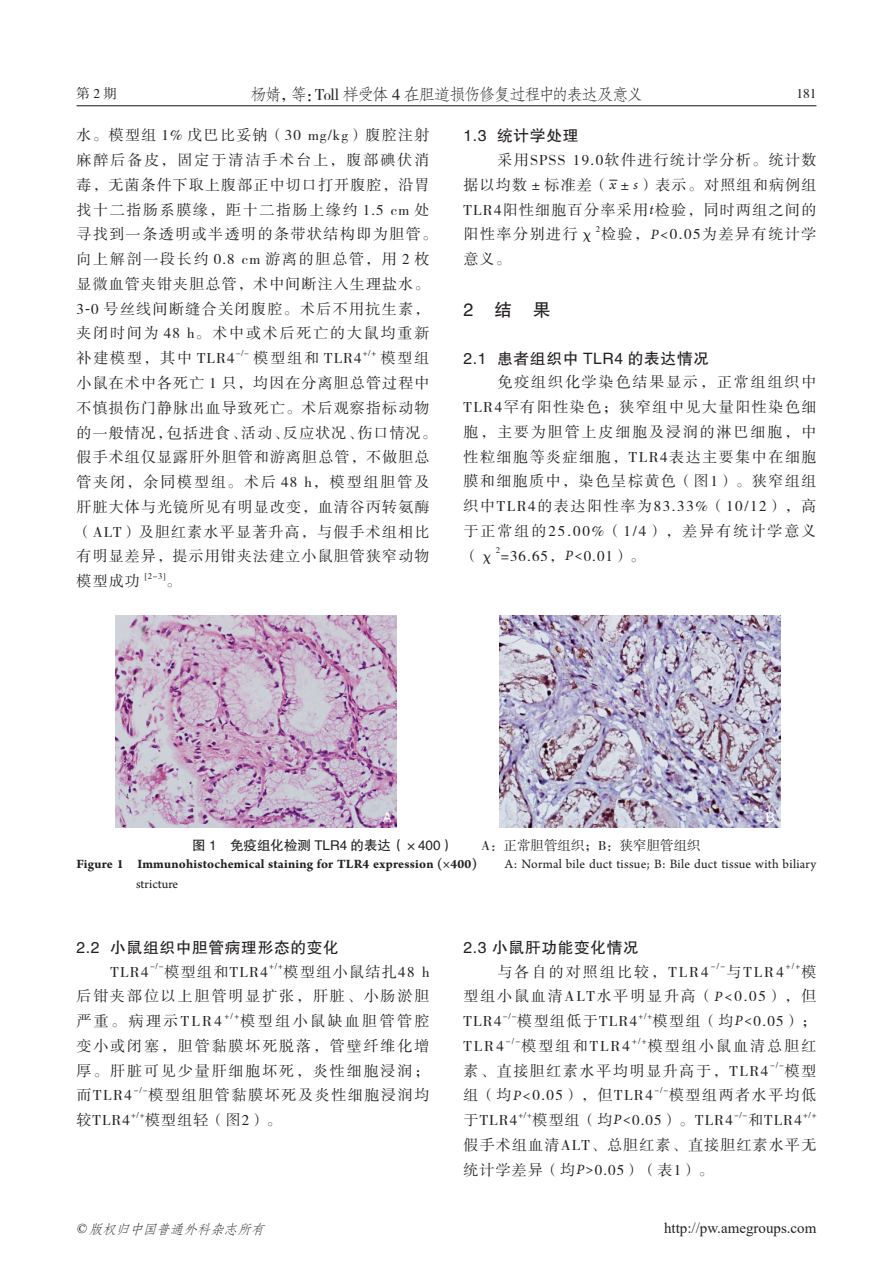
<style>
.page{position:relative;width:893px;height:1263px;background:#fff}
.page>*{position:absolute;margin:0;border:0;box-sizing:border-box;transform-origin:0 0}
.t1{font:18px "FZHTK GBK1 0";color:#231f20}
.t2{font:16.5px "FZFSK GBK1 0";letter-spacing:-.09em;color:#231f20}
.t3{font:15.75px "FZHTK GBK1 0";letter-spacing:.04em;color:#231f20}
.t4{font:15px/24.8px "FZSSK GBK1 0";letter-spacing:.095em;color:#231f20;text-align:justify}
.t5{font:15px/24.8px "FZSSK GBK1 0";letter-spacing:.075em;color:#231f20}
.t6{font:15px "Times New Roman";color:#231f20}
.t7{font:15px "FZSSK GBK1 0";letter-spacing:.14em;color:#231f20}
.t8{font:13.5px/19.6px "Arno Pro";color:#231f20}
.t9{font:13.5px "FZHTK GBK1 0";color:#231f20}
.t10{font:italic 13.5px "FZFSK GBK1 0";color:#231f20}
.t11{font:13.5px "FZSSK GBK1 0";letter-spacing:.125em;color:#231f20}
.t12{font:13.5px "FZHTK GBK1 0";color:#fff}
.t13{font:8.7px "FZSSK GBK1 0";color:#231f20}
.s1{font-family:"FZSSK GBK1 0"}
.s2{font-family:"Times New Roman"}
.s3{font-family:"Arno Pro";font-style:italic}
.s4{font-weight:700}
.s5{font-family:"Adobe Song Std";font-weight:300}
</style>
<div class="page">
<hr style="left:77px;top:105px;width:739px;height:1px;background:#231f20">
<img style="left:116px;top:616px;width:280px;height:211px">
<img style="left:500px;top:616px;width:280px;height:211px">
<p class="t11" style="left:77px;top:87px;width:42px">第2期</p>
<p class="t2" style="left:250px;top:85px;width:395px">杨婧，等：<span class="s1">Toll</span> 样受体 <span class="s1">4</span> 在胆道损伤修复过程中的表达及意义</p>
<p class="t11" style="left:796px;top:87px;width:22px">181</p>
<p class="t4" style="left:77px;top:124px;width:362px;text-align:left">水。模型组 1% 戊巴比妥钠（30 mg/kg）腹腔注射麻醉后备皮，固定于清洁手术台上，腹部碘伏消毒，无菌条件下取上腹部正中切口打开腹腔，沿胃找十二指肠系膜缘，距十二指肠上缘约 1.5 cm 处寻找到一条透明或半透明的条带状结构即为胆管。向上解剖一段长约 0.8 cm 游离的胆总管，用 2 枚显微血管夹钳夹胆总管，术中间断注入生理盐水。<br>3<span class="s2">-</span>0 号丝线间断缝合关闭腹腔。术后不用抗生素，夹闭时间为 48 h。术中或术后死亡的大鼠均重新补建模型，其中 TLR4</p>
<p class="t13" style="left:236px;top:348px;width:15px">-/-</p>
<p class="t4" style="left:254px;top:346px;width:110px">模型组和 TLR4</p>
<p class="t13" style="left:363px;top:348px;width:15px">+/+</p>
<p class="t5" style="left:77px;top:346px;width:362px;text-indent:304px">模型组小鼠在术中各死亡 1 只，均因在分离胆总管过程中不慎损伤门静脉出血导致死亡。术后观察指标动物的一般情况，包括进食、活动、反应状况、伤口情况。假手术组仅显露肝外胆管和游离胆总管，不做胆总管夹闭，余同模型组。术后 48 h，模型组胆管及肝脏大体与光镜所见有明显改变，血清谷丙转氨酶（ALT）及胆红素水平显著升高，与假手术组相比有明显差异，提示用钳夹法建立小鼠胆管狭窄动物模型成功</p>
<p class="t13" style="left:145px;top:571px;width:22px">[2-3]</p>
<p class="t4" style="left:166px;top:569px;width:16px">。</p>
<p class="t3" style="left:463px;top:127px;width:116px">1.3 统计学处理</p>
<p class="t4" style="left:463px;top:148px;width:355px;text-indent:34px">采用SPSS 19.0软件进行统计学分析。统计数据以均数±标准差（<span class="s3">x</span>±<span class="s3">s</span>）表示。对照组和病例组TLR4阳性细胞百分率采用<span class="s3">t</span>检验，同时两组之间的阳性率分别进行χ</p>
<p class="t13" style="left:596px;top:225px;width:6px">2</p>
<p class="t4" style="left:601px;top:223px;width:217px">检验，<span class="s3">P&lt;</span>0.05为差异有统计学</p>
<p class="t4" style="left:463px;top:247px;width:49px">意义。</p>
<p class="t1" style="left:463px;top:300px;width:89px">2　结　果</p>
<p class="t3" style="left:463px;top:350px;width:247px">2.1 患者组织中 TLR4 的表达情况</p>
<p class="t4" style="left:463px;top:370px;width:355px;text-indent:34px">免疫组织化学染色结果显示，正常组组织中TLR4罕有阳性染色；狭窄组中见大量阳性染色细胞，主要为胆管上皮细胞及浸润的淋巴细胞，中性粒细胞等炎症细胞，TLR4表达主要集中在细胞膜和细胞质中，染色呈棕黄色（图1）。狭窄组组织中TLR4的表达阳性率为83.33%（10/12），高于正常组的25.00%（1/4），差异有统计学意义（χ =36.65，<span class="s3">P&lt;</span>0.01）。</p>
<p class="t13" style="left:496px;top:546px;width:6px">2</p>
<p class="t12" style="left:383px;top:810px;width:10px">A</p>
<p class="t12" style="left:766px;top:810px;width:10px">B</p>
<p class="t9" style="left:192px;top:837px;width:510px">图 1　免疫组化检测 TLR4 的表达（×400）　　<span class="s1">A：正常胆管组织；B：狭窄胆管组织</span></p>
<p class="t8" style="left:136px;top:855px;width:682px;text-indent:-60px"><span class="s4">Figure 1 Immunohistochemical staining for TLR4 expression (×400)</span><span class="s5">　　</span>A: Normal bile duct tissue; B: Bile duct tissue with biliary stricture</p>
<p class="t3" style="left:77px;top:939px;width:264px">2.2 小鼠组织中胆管病理形态的变化</p>
<p class="t4" style="left:111px;top:960px;width:40px">TLR4</p>
<p class="t13" style="left:150px;top:962px;width:15px">-/-</p>
<p class="t4" style="left:164px;top:960px;width:105px">模型组和TLR4</p>
<p class="t13" style="left:269px;top:962px;width:15px">+/+</p>
<p class="t4" style="left:77px;top:960px;width:354px;text-indent:207px">模型组小鼠结扎48 h后钳夹部位以上胆管明显扩张，肝脏、小肠淤胆严重。病理示TLR4</p>
<p class="t13" style="left:224px;top:1011px;width:16px">+/+</p>
<p class="t4" style="left:77px;top:1009px;width:354px;text-indent:164px">模型组小鼠缺血胆管管腔变小或闭塞，胆管黏膜坏死脱落，管壁纤维化增厚。肝脏可见少量肝细胞坏死，炎性细胞浸润；而TLR4</p>
<p class="t13" style="left:134px;top:1086px;width:15px">-/-</p>
<p class="t4" style="left:148px;top:1084px;width:282px">模型组胆管黏膜坏死及炎性细胞浸润均</p>
<p class="t4" style="left:77px;top:1108px;width:55px">较TLR4</p>
<p class="t13" style="left:131px;top:1110px;width:15px">+/+</p>
<p class="t4" style="left:145px;top:1108px;width:138px">模型组轻（图2）。</p>
<p class="t3" style="left:463px;top:939px;width:177px">2.3 小鼠肝功能变化情况</p>
<p class="t7" style="left:497px;top:964px;width:213px">与各自的对照组比较，TLR4</p>
<p class="t13" style="left:711px;top:962px;width:16px">-/-</p>
<p class="t4" style="left:726px;top:960px;width:59px">与TLR4</p>
<p class="t13" style="left:786px;top:962px;width:16px">+/+</p>
<p class="t4" style="left:463px;top:960px;width:354px;text-indent:338px">模型组小鼠血清ALT水平明显升高（<span class="s3">P&lt;</span>0.05），但TLR4</p>
<p class="t13" style="left:503px;top:1011px;width:15px">-/-</p>
<p class="t4" style="left:517px;top:1009px;width:121px">模型组低于TLR4</p>
<p class="t13" style="left:639px;top:1011px;width:15px">+/+</p>
<p class="t4" style="left:653px;top:1009px;width:165px">模型组（均<span class="s3">P&lt;</span>0.05）；</p>
<p class="t4" style="left:463px;top:1034px;width:42px">TLR4</p>
<p class="t13" style="left:506px;top:1036px;width:16px">-/-</p>
<p class="t7" style="left:521px;top:1038px;width:110px">模型组和TLR4</p>
<p class="t13" style="left:632px;top:1036px;width:16px">+/+</p>
<p class="t4" style="left:463px;top:1034px;width:354px;text-indent:184px">模型组小鼠血清总胆红素、直接胆红素水平均明显升高于，TLR4</p>
<p class="t13" style="left:770px;top:1061px;width:15px">-/-</p>
<p class="t4" style="left:785px;top:1059px;width:33px">模型</p>
<p class="t4" style="left:463px;top:1084px;width:191px">组（均<span class="s3">P&lt;</span>0.05），但TLR4</p>
<p class="t13" style="left:654px;top:1086px;width:15px">-/-</p>
<p class="t4" style="left:669px;top:1084px;width:149px">模型组两者水平均低</p>
<p class="t4" style="left:463px;top:1108px;width:55px">于TLR4</p>
<p class="t13" style="left:518px;top:1110px;width:15px">+/+</p>
<p class="t4" style="left:533px;top:1108px;width:202px">模型组（均<span class="s3">P&lt;</span>0.05）。TLR4</p>
<p class="t13" style="left:734px;top:1110px;width:15px">-/-</p>
<p class="t4" style="left:748px;top:1108px;width:55px">和TLR4</p>
<p class="t13" style="left:803px;top:1110px;width:15px">+/+</p>
<p class="t4" style="left:463px;top:1133px;width:354px">假手术组血清ALT、总胆红素、直接胆红素水平无统计学差异（均<span class="s3">P&gt;</span>0.05）（表1）。</p>
<p class="t10" style="left:76px;top:1221px;width:194px"><span class="s2">©</span> 版权归中国普通外科杂志所有</p>
<p class="t6" style="left:664px;top:1217px;width:154px">http://pw.amegroups.com</p>
</div>
